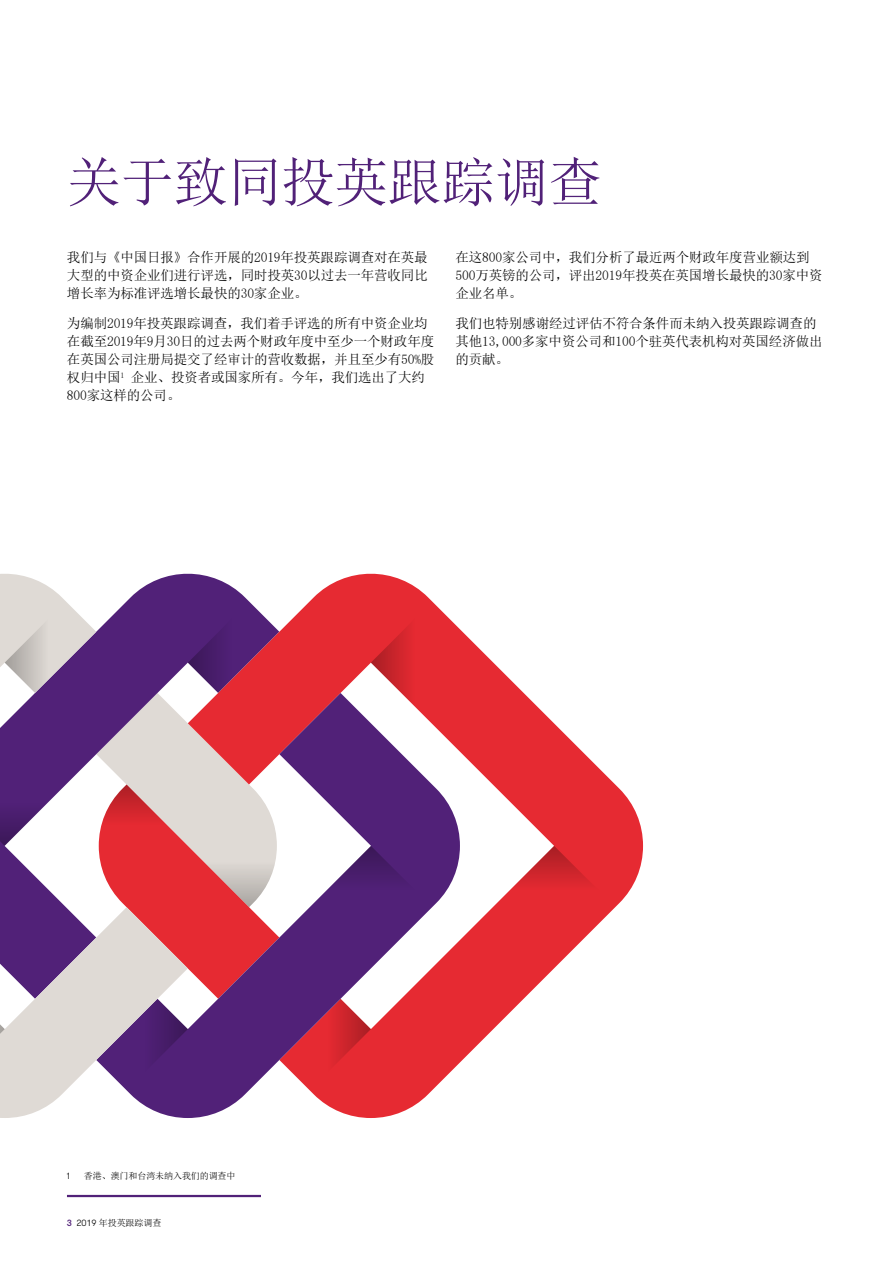
<style>
.page{position:relative;width:893px;height:1263px;background:#fff}
.page>*{position:absolute;margin:0;border:0;box-sizing:border-box;transform-origin:0 0}
.t1{font:54px "Sim Sun";letter-spacing:-.01em;color:#512178}
.t2{font:13.5px/18px "Sim Sun";letter-spacing:-.01em;color:#000}
.t3{font:9px "Sim Sun";letter-spacing:-.01em;color:#000}
.t4{font:300 9px "GT Walsheim Pro";color:#000}
.s1{font-family:"GT Walsheim Pro";font-weight:500;color:#512178}
.s2{font-family:"GT Walsheim Pro";font-weight:300}
</style>
<div class="page">
<hr style="left:67px;top:1195px;width:194px;height:2px;background:#512178">
<svg style="left:188px;top:573px;width:455px;height:490px"></svg>
<svg style="left:371px;top:601px;width:61px;height:92px"></svg>
<svg style="left:493px;top:846px;width:122px;height:61px"></svg>
<svg style="left:188px;top:693px;width:272px;height:425px"></svg>
<svg style="left:0;top:573px;width:188px;height:545px"></svg>
<svg style="left:5px;top:601px;width:61px;height:92px"></svg>
<svg style="left:0;top:968px;width:5px;height:122px"></svg>
<svg style="left:0;top:785px;width:66px;height:61px"></svg>
<svg style="left:310px;top:846px;width:122px;height:61px"></svg>
<svg style="left:96px;top:601px;width:183px;height:489px"></svg>
<h1 class="t1" style="left:67px;top:155px;width:537px">关于致同投英跟踪调查</h1>
<p class="t2" style="left:67px;top:248px;width:362px;text-align:justify">我们与《中国日报》合作开展的2019年投英跟踪调查对在英最大型的中资企业们进行评选，同时投英30以过去一年营收同比增长率为标准评选增长最快的30家企业。</p>
<p class="t2" style="left:67px;top:314px;width:369px">为编制2019年投英跟踪调查，我们着手评选的所有中资企业均在截至2019年9月30日的过去两个财政年度中至少一个财政年度在英国公司注册局提交了经审计的营收数据，并且至少有50%股权归中国<sup>1</sup> 企业、投资者或国家所有。今年，我们选出了大约<br>800家这样的公司。</p>
<p class="t2" style="left:455px;top:248px;width:369px">在这800家公司中，我们分析了最近两个财政年度营业额达到<br>500万英镑的公司，评出2019年投英在英国增长最快的30家中资企业名单。</p>
<p class="t2" style="left:455px;top:314px;width:369px">我们也特别感谢经过评估不符合条件而未纳入投英跟踪调查的其他13,000多家中资公司和100个驻英代表机构对英国经济做出的贡献。</p>
<p class="t4" style="left:67px;top:1170px;width:4px">1</p>
<p class="t3" style="left:84px;top:1171px;width:153px">香港、澳门和台湾未纳入我们的调查中</p>
<p class="t3" style="left:67px;top:1218px;width:96px"><span class="s1">3</span> <span class="s2">2019</span> 年投英跟踪调查</p>
</div>
